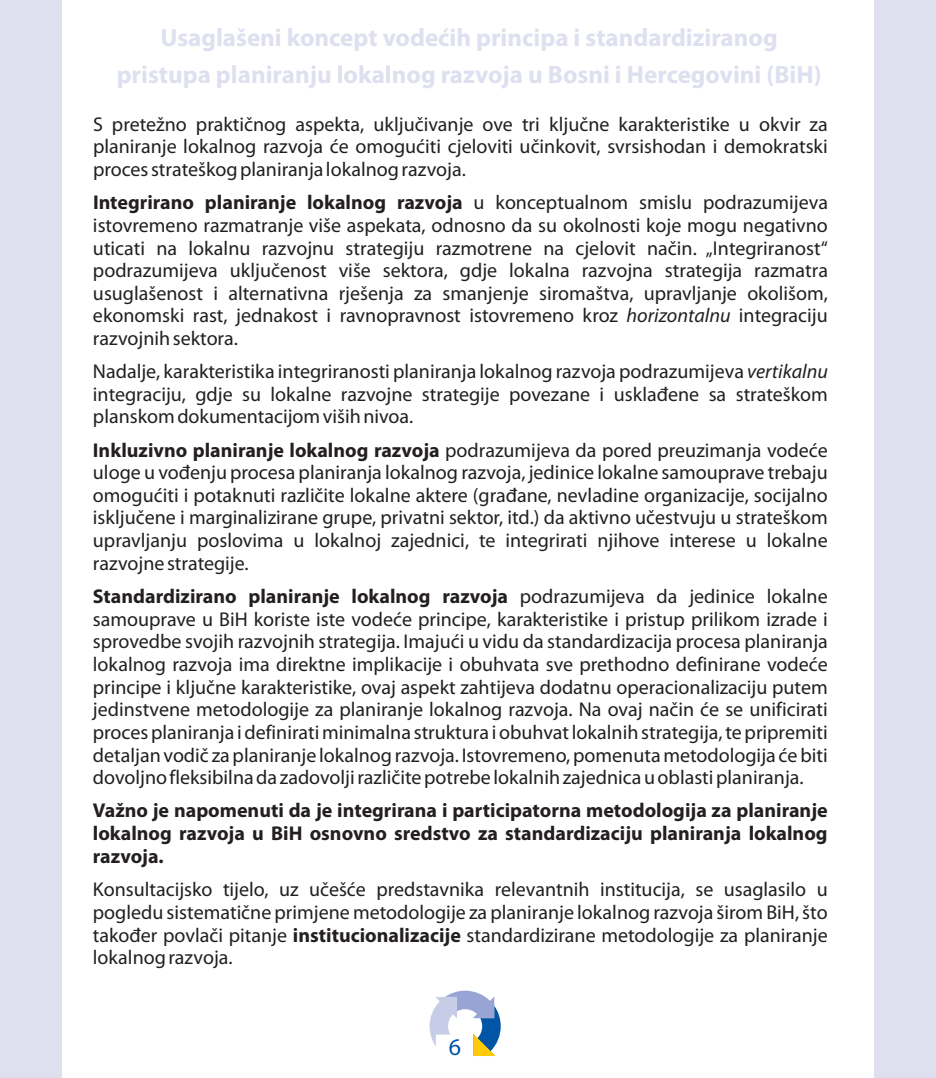
<style>
.page{position:relative;width:936px;height:1078px;background:#fff}
.page>*{position:absolute;margin:0;border:0;box-sizing:border-box;transform-origin:0 0}
.t1{font:700 25px/36.4px "Myriad Pro";color:#dee0f0;text-align:center}
.t2{font:24px "Myriad Pro";color:#0154a6}
.t3{font:20px/22.6px "Myriad Pro";color:#231f20;text-align:justify}
.t4{font:700 20px/23px "Myriad Pro";color:#231f20;text-align:justify}
.s1{font-weight:700}
.s2{font-style:italic}
</style>
<div class="page">
<svg style="left:429px;top:990px;width:71px;height:65px"></svg>
<hr style="left:935px;top:0;width:1px;height:1077px;background:#dee0f0">
<div style="left:874px;top:0;width:61px;height:1077px;background:#dee0f0"></div>
<div style="left:0;top:0;width:61px;height:1077px;background:#dee0f0"></div>
<p class="t1" style="left:117px;top:22px;width:706px">Usaglašeni koncept vodećih principa i standardiziranog pristupa planiranju lokalnog razvoja u Bosni i Hercegovini (BiH)</p>
<p class="t3" style="left:93px;top:114px;width:736px">S pretežno praktičnog aspekta, uključivanje ove tri ključne karakteristike u okvir za planiranje lokalnog razvoja će omogućiti cjeloviti učinkovit, svrsishodan i demokratski proces strateškog planiranja lokalnog razvoja.</p>
<p class="t3" style="left:93px;top:193px;width:736px"><span class="s1">Integrirano planiranje lokalnog razvoja</span> u konceptualnom smislu podrazumijeva istovremeno razmatranje više aspekata, odnosno da su okolnosti koje mogu negativno uticati na lokalnu razvojnu strategiju razmotrene na cjelovit način. „Integriranost“ podrazumijeva uključenost više sektora, gdje lokalna razvojna strategija razmatra usuglašenost i alternativna rješenja za smanjenje siromaštva, upravljanje okolišom, ekonomski rast, jednakost i ravnopravnost istovremeno kroz <span class="s2">horizontalnu</span> integraciju razvojnih sektora.</p>
<p class="t3" style="left:93px;top:361px;width:736px">Nadalje, karakteristika integriranosti planiranja lokalnog razvoja podrazumijeva <span class="s2">vertikalnu </span>integraciju, gdje su lokalne razvojne strategije povezane i usklađene sa strateškom planskom dokumentacijom viših nivoa.</p>
<p class="t3" style="left:93px;top:440px;width:736px"><span class="s1">Inkluzivno planiranje lokalnog razvoja</span> podrazumijeva da pored preuzimanja vodeće uloge u vođenju procesa planiranja lokalnog razvoja, jedinice lokalne samouprave trebaju omogućiti i potaknuti različite lokalne aktere (građane, nevladine organizacije, socijalno isključene i marginalizirane grupe, privatni sektor, itd.) da aktivno učestvuju u strateškom upravljanju poslovima u lokalnoj zajednici, te integrirati njihove interese u lokalne razvojne strategije.</p>
<p class="t3" style="left:93px;top:586px;width:736px"><span class="s1">Standardizirano planiranje lokalnog razvoja</span> podrazumijeva da jedinice lokalne samouprave u BiH koriste iste vodeće principe, karakteristike i pristup prilikom izrade i sprovedbe svojih razvojnih strategija. Imajući u vidu da standardizacija procesa planiranja lokalnog razvoja ima direktne implikacije i obuhvata sve prethodno definirane vodeće principe i ključne karakteristike, ovaj aspekt zahtijeva dodatnu operacionalizaciju putem jedinstvene metodologije za planiranje lokalnog razvoja. Na ovaj način će se unificirati proces planiranja i definirati minimalna struktura i obuhvat lokalnih strategija, te pripremiti detaljan vodič za planiranje lokalnog razvoja. Istovremeno, pomenuta metodologija će biti dovoljno fleksibilna da zadovolji različite potrebe lokalnih zajednica u oblasti planiranja.</p>
<p class="t4" style="left:93px;top:800px;width:736px">Važno je napomenuti da je integrirana i participatorna metodologija za planiranje lokalnog razvoja u BiH osnovno sredstvo za standardizaciju planiranja lokalnog razvoja.</p>
<p class="t3" style="left:93px;top:879px;width:736px">Konsultacijsko tijelo, uz učešće predstavnika relevantnih institucija, se usaglasilo u pogledu sistematične primjene metodologije za planiranje lokalnog razvoja širom BiH, što također povlači pitanje <span class="s1">institucionalizacije</span> standardizirane metodologije za planiranje lokalnog razvoja.</p>
<p class="t2" style="left:449px;top:1036px;width:14px">6</p>
</div>
